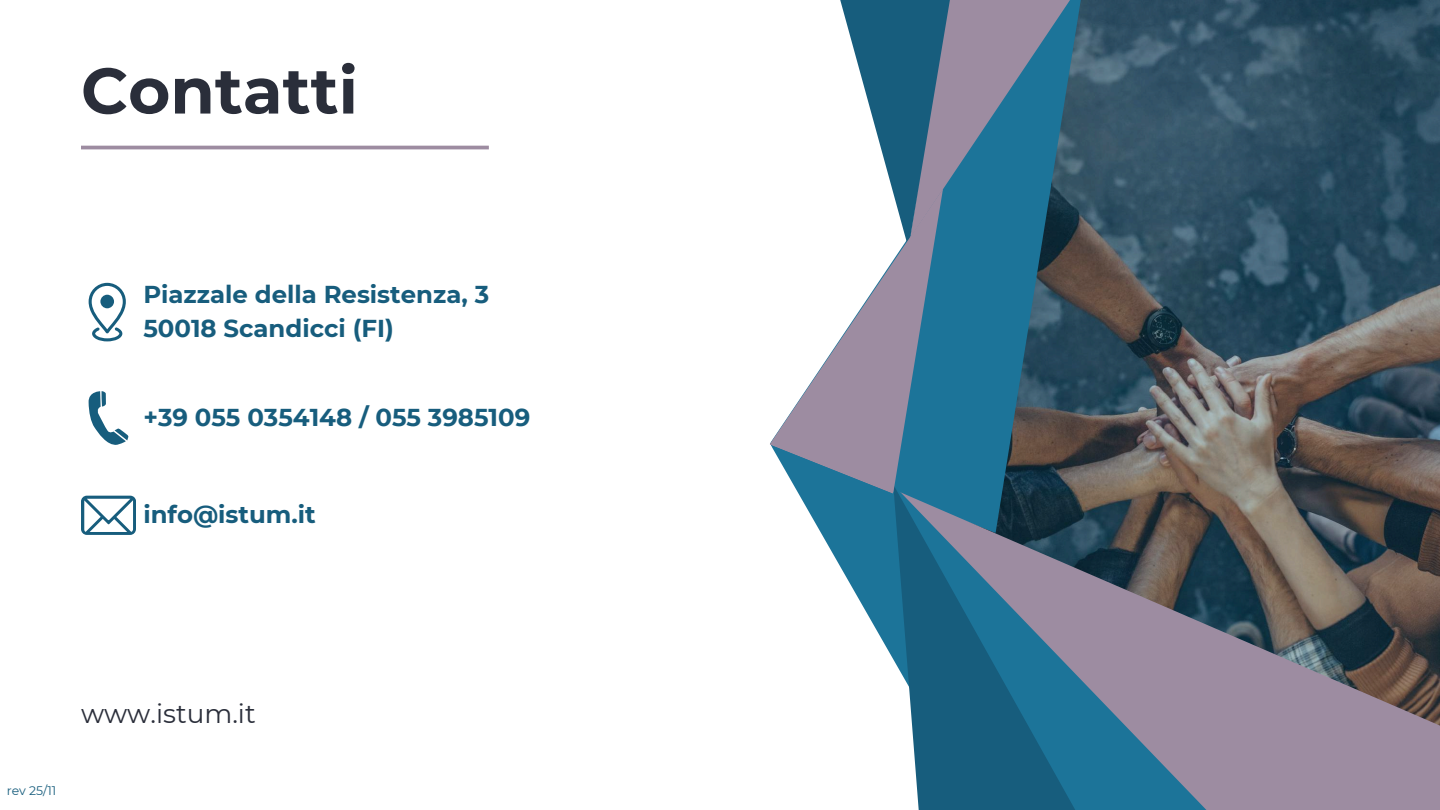
<style>
.page{position:relative;width:1440px;height:810px;background:#fff}
.page>*{position:absolute;margin:0;border:0;box-sizing:border-box;transform-origin:0 0}
.t1{font:700 64.4px "Montserrat";color:#2a2e3a}
.t2{font:26.3px "Montserrat";color:#2a2e3a}
.t3{font:700 24.4px/33.8px "Montserrat";color:#175d7d}
.t4{font:12.4px "Montserrat";color:#175d7d}
</style>
<div class="page">
<svg style="left:1085px;top:0;width:355px;height:457px;background:#3c5361"></svg>
<svg style="left:943px;top:0;width:142px;height:457px;background:#2c6279"></svg>
<svg style="left:943px;top:457px;width:497px;height:353px;background:#6f686e"></svg>
<svg style="left:840px;top:0;width:233px;height:248px;background:#537f99"></svg>
<svg style="left:798px;top:494px;width:85px;height:147px"></svg>
<svg style="left:883px;top:474px;width:334px;height:336px;background:#6c7583"></svg>
<svg style="left:893px;top:484px;width:215px;height:326px;background:#3c6e8a"></svg>
<svg style="left:770px;top:188px;width:173px;height:306px"></svg>
<svg style="left:88px;top:283px;width:38px;height:58px"></svg>
<div style="left:100px;top:295px;width:14px;height:13px;background:#175d7d;border-radius:50%"></div>
<hr style="left:81px;top:146px;width:408px;height:3px;background:#9d8ca1">
<svg style="left:88px;top:391px;width:41px;height:54px"></svg>
<svg style="left:81px;top:496px;width:55px;height:39px"></svg>
<h1 class="t1" style="left:81px;top:51px;width:279px">Contatti</h1>
<p class="t3" style="left:143px;top:277px;width:347px">Piazzale della Resistenza, 3<br>50018 Scandicci (FI)</p>
<p class="t3" style="left:143px;top:401px;width:388px">+39 055 0354148 / 055 3985109</p>
<p class="t3" style="left:143px;top:498px;width:174px">info@istum.it</p>
<p class="t4" style="left:7px;top:783px;width:51px">rev 25/11</p>
<p class="t2" style="left:81px;top:697px;width:176px">www.istum.it</p>
</div>
